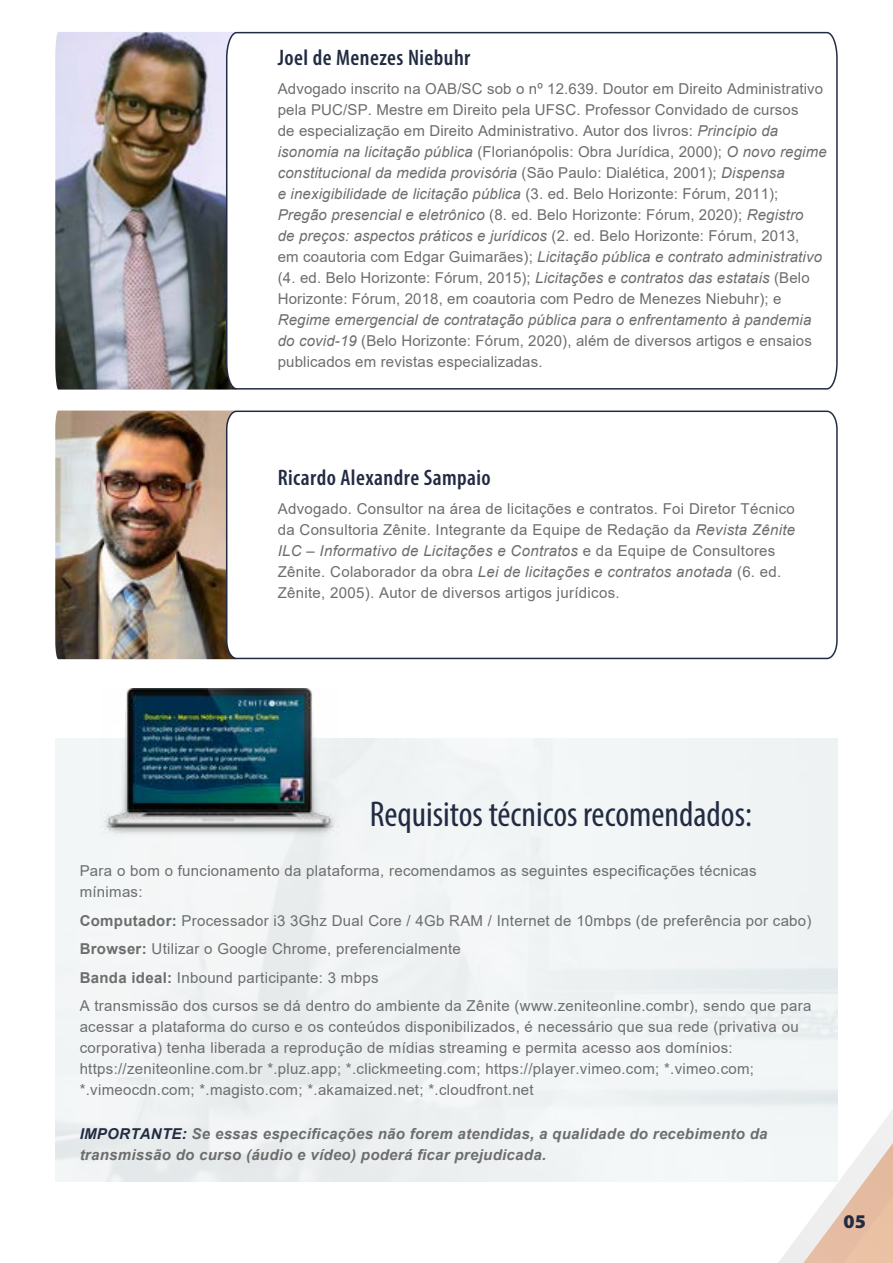
<style>
.page{position:relative;width:893px;height:1263px;background:#fff}
.page>*{position:absolute;margin:0;border:0;box-sizing:border-box;transform-origin:0 0}
.t1{font:condensed 36px "Myriad Pro";color:#222b42}
.t2{font:600 condensed 22.5px "Myriad Pro";letter-spacing:.02em;color:#222b42}
.t3{font:900 19.5px "Myriad Pro";color:#222b42}
.t4{font:15px/21px "Arial";letter-spacing:.02em;color:#6d6d6d}
.t5{font:italic 700 15px/21px "Arial";letter-spacing:.02em;color:#6d6d6d}
.s1{font-style:italic}
.s2{font-weight:700}
.s3{color:#222b42}
</style>
<div class="page">
<svg style="left:670px;top:1110px;width:223px;height:153px"></svg>
<img style="left:55px;top:32px;width:170px;height:358px">
<svg style="left:225px;top:31px;width:613px;height:359px"></svg>
<img style="left:55px;top:410px;width:170px;height:249px">
<svg style="left:225px;top:410px;width:613px;height:250px"></svg>
<img style="left:100px;top:688px;width:239px;height:149px">
<h2 class="t2" style="left:278px;top:46px;width:194px">Joel de Menezes Niebuhr</h2>
<p class="t4" style="left:278px;top:78px;width:550px">Advogado inscrito na OAB/SC sob o nº 12.639. Doutor em Direito Administrativo pela PUC/SP. Mestre em Direito pela UFSC. Professor Convidado de cursos<br>de especialização em Direito Administrativo. Autor dos livros: <span class="s1">Princípio da isonomia na licitação pública</span> (Florianópolis: Obra Jurídica, 2000); <span class="s1">O novo regime constitucional da medida provisória</span> (São Paulo: Dialética, 2001); <span class="s1">Dispensa<br>e inexigibilidade de licitação pública</span> (3. ed. Belo Horizonte: Fórum, 2011); <span class="s1">Pregão presencial e eletrônico</span> (8. ed. Belo Horizonte: Fórum, 2020); <span class="s1">Registro<br>de preços: aspectos práticos e jurídicos</span> (2. ed. Belo Horizonte: Fórum, 2013,<br>em coautoria com Edgar Guimarães); <span class="s1">Licitação pública e contrato administrativo </span>(4. ed. Belo Horizonte: Fórum, 2015); <span class="s1">Licitações e contratos das estatais</span> (Belo Horizonte: Fórum, 2018, em coautoria com Pedro de Menezes Niebuhr); e</p>
<p class="t4" style="left:278px;top:309px;width:536px;text-align:justify"><span class="s1">Regime emergencial de contratação pública para o enfrentamento à pandemia do covid-19</span> (Belo Horizonte: Fórum, 2020), além de diversos artigos e ensaios publicados em revistas especializadas.</p>
<h2 class="t2" style="left:278px;top:465px;width:215px">Ricardo Alexandre Sampaio</h2>
<p class="t4" style="left:278px;top:498px;width:519px">Advogado. Consultor na área de licitações e contratos. Foi Diretor Técnico da Consultoria Zênite. Integrante da Equipe de Redação da <span class="s1">Revista Zênite ILC – Informativo de Licitações e Contratos</span> e da Equipe de Consultores Zênite. Colaborador da obra <span class="s1">Lei de licitações e contratos anotada</span> (6. ed.<br>Zênite, 2005). Autor de diversos artigos jurídicos.</p>
<h1 class="t1" style="left:370px;top:792px;width:384px">Requisitos técnicos recomendados:</h1>
<p class="t4" style="left:80px;top:860px;width:678px">Para o bom o funcionamento da plataforma, recomendamos as seguintes especificações técnicas mínimas:</p>
<p class="t4" style="left:80px;top:906px;width:733px;line-height:28.5px"><span class="s2">Computador:</span> Processador i3 3Ghz Dual Core / 4Gb RAM / Internet de 10mbps (de preferência por cabo)<br><span class="s2">Browser:</span> Utilizar o Google Chrome, preferencialmente<br><span class="s2">Banda ideal:</span> Inbound participante: 3 mbps<br>A transmissão dos cursos se dá dentro do ambiente da Zênite (www.zeniteonline.combr), sendo que para</p>
<p class="t4" style="left:80px;top:1016px;width:720px">acessar a plataforma do curso e os conteúdos disponibilizados, é necessário que sua rede (privativa ou corporativa) tenha liberada a reprodução de mídias streaming e permita acesso aos domínios: https://zeniteonline.com.br *.pluz.app; *.clickmeeting.com; https://player.vimeo.com; *.vimeo.com; *.vimeocdn.com; *.magisto.com; *.akamaized.net; *.cloudfront.net</p>
<p class="t5" style="left:80px;top:1123px;width:689px"><span class="s3">IMPORTANTE:</span> Se essas especificações não forem atendidas, a qualidade do recebimento da transmissão do curso (áudio e vídeo) poderá ficar prejudicada.</p>
<h3 class="t3" style="left:843px;top:1209px;width:24px">05</h3>
</div>
